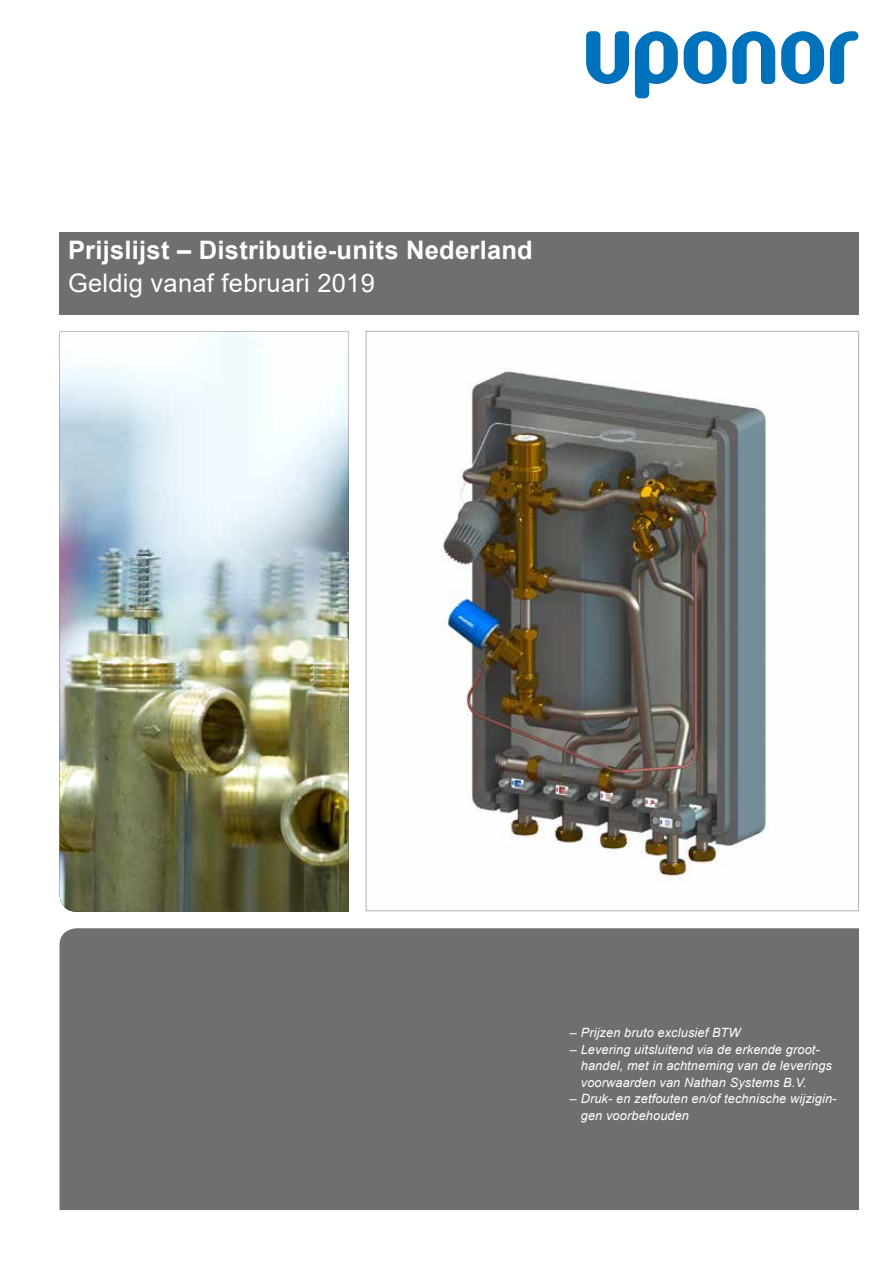
<style>
.page{position:relative;width:893px;height:1263px;background:#fff}
.page>*{position:absolute;margin:0;border:0;box-sizing:border-box;transform-origin:0 0}
.t1{font:700 25.5px "Arial";letter-spacing:.01em;color:#fff}
.t2{font:25.5px "Arial";letter-spacing:.01em;color:#fff}
.t3{font:italic 12.75px/16.5px "Arial";letter-spacing:.01em;color:#fff}
</style>
<div class="page">
<div style="left:60px;top:928px;width:799px;height:282px;background:#6f6f6e"></div>
<img style="left:60px;top:331px;width:289px;height:581px">
<img style="left:441px;top:370px;width:327px;height:508px">
<div style="left:60px;top:232px;width:799px;height:83px;background:#6f6f6e"></div>
<svg style="left:586px;top:31px;width:43px;height:53px"></svg>
<svg style="left:830px;top:31px;width:28px;height:53px"></svg>
<svg style="left:732px;top:31px;width:43px;height:53px"></svg>
<svg style="left:635px;top:31px;width:43px;height:67px"></svg>
<svg style="left:684px;top:31px;width:42px;height:53px"></svg>
<svg style="left:781px;top:31px;width:43px;height:53px"></svg>
<h1 class="t1" style="left:68px;top:232px;width:466px">Prijslijst – Distributie-units Nederland</h1>
<h1 class="t2" style="left:68px;top:266px;width:308px">Geldig vanaf februari 2019</h1>
<p class="t3" style="left:570px;top:1024px;width:172px">– Prijzen bruto exclusief BTW</p>
<p class="t3" style="left:581px;top:1041px;width:253px;text-indent:-11px">– Levering uitsluitend via de erkende groot&shy;handel, met in achtneming van de leverings voorwaarden van Nathan Systems B.V.</p>
<p class="t3" style="left:581px;top:1091px;width:257px;text-indent:-11px">– Druk- en zetfouten en/of technische wijzigin&shy;gen voorbehouden</p>
</div>
